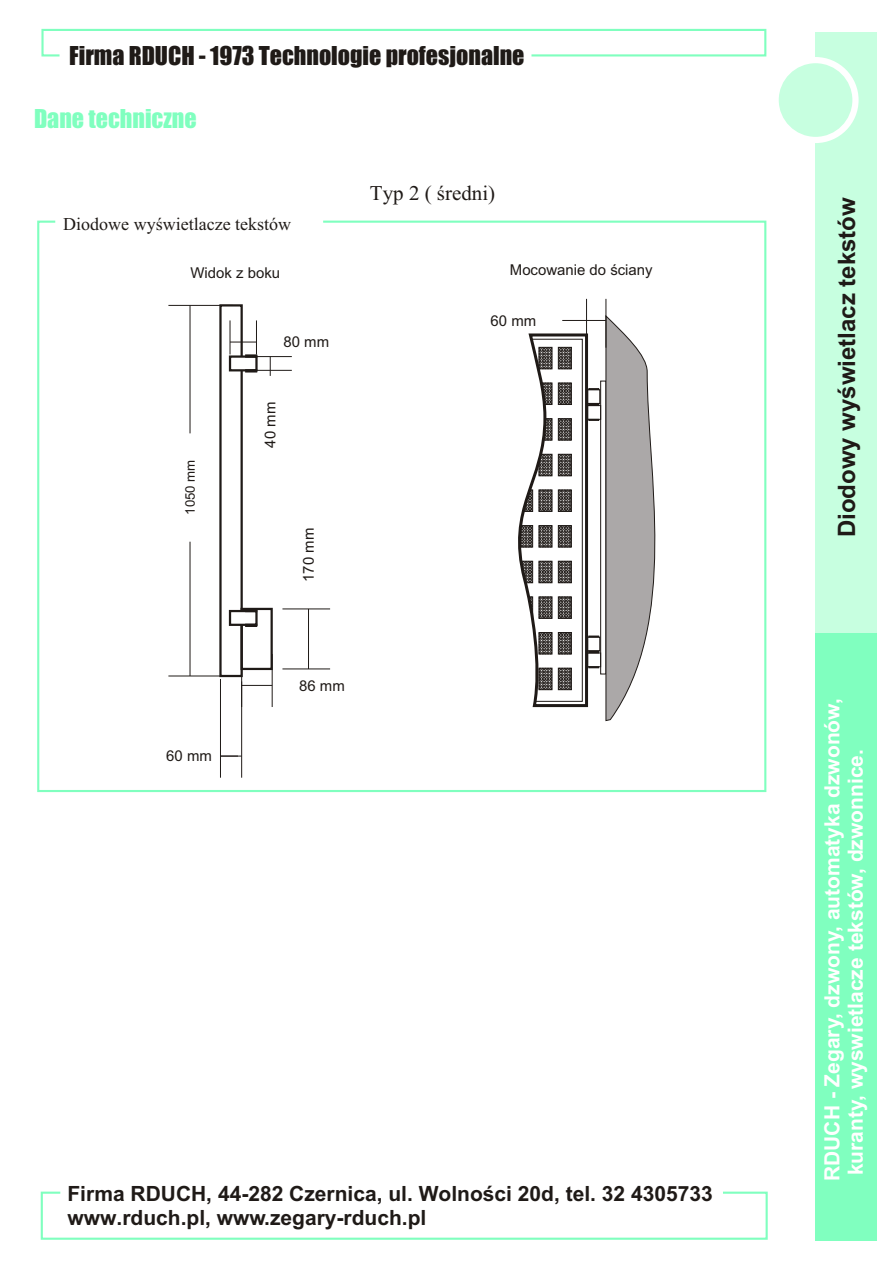
<style>
.page{position:relative;width:894px;height:1263px;background:#fff}
.page>*{position:absolute;margin:0;border:0;box-sizing:border-box;transform-origin:0 0}
.t1{font:24px "Impact";color:#1f1a17}
.t2{font:700 24px "Arial CE";color:#1f1a17}
.t3{font:24px "Impact";color:#80ffbf}
.t4{font:700 21px/23.4px "Arial CE";color:#1f1a17}
.t5{font:700 21px/23.4px "Arial CE";color:#fff}
.t6{font:21px "Times New Roman CE";color:#1f1a17}
.t7{font:18px "Times New Roman CE";color:#1f1a17}
.t8{font:15px "Arial CE";color:#1f1a17}
.t9{font:13.2px "Arial CE";color:#1f1a17}
</style>
<div class="page">
<svg style="left:40px;top:1191px;width:728px;height:49px"></svg>
<div style="left:815px;top:32px;width:61px;height:1209px;background:#c7ffe0"></div>
<div style="left:815px;top:634px;width:61px;height:607px;background:#80ffbf"></div>
<div style="left:773px;top:57px;width:86px;height:86px;background:#fff;border-radius:50%"></div>
<div style="left:779px;top:63px;width:73px;height:74px;background:#c7ffe0;border-radius:50%"></div>
<svg style="left:37px;top:220px;width:730px;height:573px"></svg>
<div style="left:241px;top:608px;width:32px;height:62px;background:#fff;border:2px solid #1f1a17"></div>
<div style="left:219px;top:304px;width:24px;height:373px;border:2px solid #1f1a17"></div>
<div style="left:229px;top:610px;width:29px;height:16px;background:#fff;border:2px solid #1f1a17"></div>
<div style="left:229px;top:355px;width:29px;height:16px;background:#fff;border:2px solid #1f1a17"></div>
<svg style="left:245px;top:354px;width:12px;height:4px"></svg>
<svg style="left:245px;top:369px;width:12px;height:4px"></svg>
<svg style="left:245px;top:609px;width:12px;height:3px"></svg>
<svg style="left:245px;top:624px;width:12px;height:3px"></svg>
<hr style="left:190px;top:542px;width:1px;height:134px;background:#1f1a17">
<hr style="left:190px;top:305px;width:1px;height:128px;background:#1f1a17">
<hr style="left:168px;top:676px;width:65px;height:1px;background:#1f1a17">
<hr style="left:168px;top:305px;width:65px;height:1px;background:#1f1a17">
<svg style="left:221px;top:756px;width:20px;height:1px"></svg>
<hr style="left:241px;top:681px;width:1px;height:97px;background:#1f1a17">
<hr style="left:220px;top:679px;width:1px;height:99px;background:#1f1a17">
<hr style="left:242px;top:685px;width:30px;height:1px;background:#1f1a17">
<hr style="left:272px;top:654px;width:1px;height:53px;background:#1f1a17">
<hr style="left:241px;top:664px;width:1px;height:43px;background:#1f1a17">
<svg style="left:231px;top:342px;width:25px;height:1px"></svg>
<hr style="left:256px;top:320px;width:1px;height:34px;background:#1f1a17">
<hr style="left:230px;top:320px;width:1px;height:34px;background:#1f1a17">
<svg style="left:270px;top:357px;width:1px;height:19px"></svg>
<hr style="left:252px;top:370px;width:40px;height:1px;background:#1f1a17">
<hr style="left:252px;top:356px;width:40px;height:1px;background:#1f1a17">
<hr style="left:308px;top:609px;width:1px;height:60px;background:#1f1a17">
<hr style="left:282px;top:669px;width:48px;height:1px;background:#1f1a17">
<hr style="left:282px;top:609px;width:48px;height:1px;background:#1f1a17">
<svg style="left:502px;top:315px;width:178px;height:406px"></svg>
<hr style="left:586px;top:299px;width:1px;height:53px;background:#1f1a17">
<hr style="left:606px;top:299px;width:1px;height:49px;background:#1f1a17">
<svg style="left:41px;top:28px;width:726px;height:29px"></svg>
<p class="t1" style="left:69px;top:46px;width:457px">Firma RDUCH - 1973 Technologie profesjonalne</p>
<p class="t3" style="left:34px;top:109px;width:164px">Dane techniczne</p>
<p class="t7" style="left:63px;top:217px;width:229px">Diodowe wyœwietlacze tekstów</p>
<p class="t6" style="left:370px;top:185px;width:127px">Typ 2 ( œredni)</p>
<p class="t8" style="left:190px;top:267px;width:91px">Widok z boku</p>
<p class="t8" style="left:510px;top:264px;width:144px">Mocowanie do œciany</p>
<p class="t8" style="left:491px;top:315px;width:47px">60 mm</p>
<p class="t9" style="left:185px;top:515px;width:57px;rotate:-90deg">1050 mm</p>
<p class="t8" style="left:166px;top:750px;width:47px">60 mm</p>
<p class="t8" style="left:283px;top:336px;width:47px">80 mm</p>
<p class="t8" style="left:265px;top:448px;width:47px;rotate:-90deg">40 mm</p>
<p class="t8" style="left:303px;top:582px;width:55px;rotate:-90deg">170 mm</p>
<p class="t8" style="left:299px;top:680px;width:47px">86 mm</p>
<p class="t4" style="left:67px;top:1184px;width:647px">Firma RDUCH, 44-282 Czernica, ul. Wolnoœci 20d, tel. 32 4305733 www.rduch.pl, www.zegary-rduch.pl</p>
<p class="t2" style="left:838px;top:537px;width:342px;rotate:-90deg">Diodowy wyœwietlacz tekstów</p>
<p class="t5" style="left:822px;top:1181px;width:484px;rotate:-90deg">RDUCH - Zegary, dzwony, automatyka dzwonów, kuranty, wyswietlacze tekstów, dzwonnice.</p>
</div>
